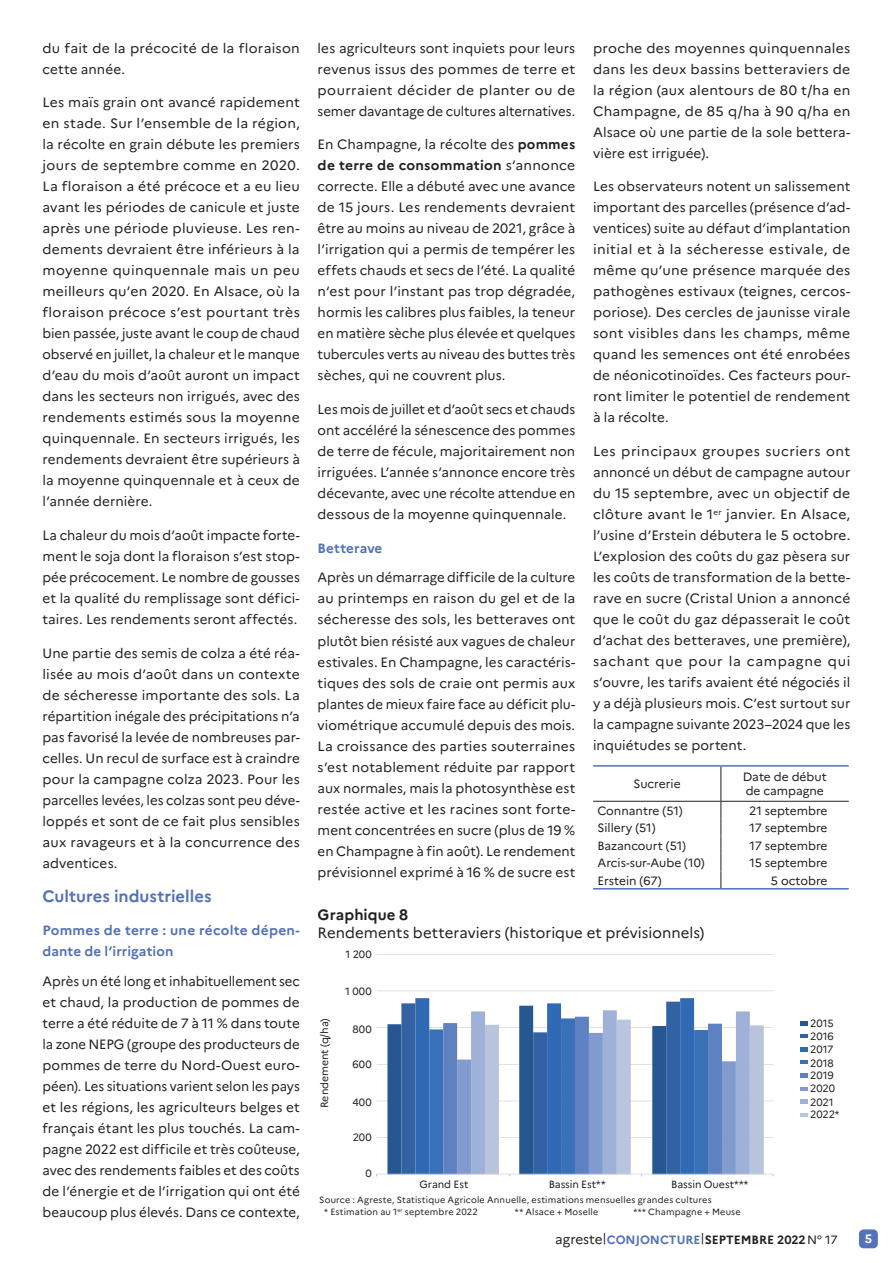
<style>
.page{position:relative;width:893px;height:1263px;background:#fff}
.page>*{position:absolute;margin:0;border:0;box-sizing:border-box;transform-origin:0 0}
.t1{font:700 16.5px "Marianne";color:#5372b8}
.t2{font:15px "Marianne";color:#231f20}
.t3{font:700 15px "Marianne";letter-spacing:.005em;color:#231f20}
.t4{font:13.5px/21px "Marianne";letter-spacing:.005em;color:#231f20;text-align:justify}
.t5{font:700 13.5px/21px "Marianne";letter-spacing:.01em;color:#5372b8}
.t6{font:700 12.15px "Marianne";color:#fff}
.t7{font:12px/14.4px "Marianne";color:#231f20}
.t8{font:700 12px "Marianne";color:#231f20}
.t9{font:10.5px/13px "Marianne";letter-spacing:-.01em;color:#231f20;text-align:justify}
.t10{font:9px/12px "Marianne";letter-spacing:.02em;color:#231f20}
.s1{font-weight:700}
.s2{font-weight:400;font-size:13.5px}
.s3{font-weight:400}
.s4{color:#5372b8}
</style>
<div class="page">
<div style="left:859px;top:1229px;width:19px;height:19px;background:#5372b8;border-radius:5px"></div>
<hr style="left:377px;top:954px;width:396px;height:1px;background:#cfd1d0">
<hr style="left:377px;top:990px;width:396px;height:1px;background:#cfd1d0">
<hr style="left:377px;top:1027px;width:396px;height:1px;background:#cfd1d0">
<hr style="left:377px;top:1064px;width:396px;height:1px;background:#cfd1d0">
<hr style="left:377px;top:1100px;width:396px;height:1px;background:#cfd1d0">
<hr style="left:377px;top:1137px;width:396px;height:1px;background:#cfd1d0">
<svg style="left:387px;top:1024px;width:14px;height:149px;fill:#265790"></svg>
<svg style="left:401px;top:1003px;width:14px;height:170px;fill:#3262a4"></svg>
<svg style="left:415px;top:998px;width:279px;height:175px"></svg>
<svg style="left:471px;top:1010px;width:279px;height:7px"></svg>
<hr style="left:377px;top:1173px;width:396px;height:1px;background:#cfd1d0">
<svg style="left:429px;top:1017px;width:335px;height:159px"></svg>
<svg style="left:800px;top:1021px;width:8px;height:4px"></svg>
<svg style="left:800px;top:1035px;width:8px;height:3px"></svg>
<svg style="left:800px;top:1047px;width:8px;height:4px"></svg>
<svg style="left:800px;top:1061px;width:8px;height:3px"></svg>
<svg style="left:800px;top:1073px;width:8px;height:4px"></svg>
<svg style="left:800px;top:1087px;width:8px;height:3px"></svg>
<svg style="left:800px;top:1099px;width:8px;height:4px"></svg>
<svg style="left:800px;top:1113px;width:8px;height:3px"></svg>
<hr style="left:593px;top:765px;width:128px;height:2px;background:#5372b8">
<hr style="left:721px;top:765px;width:128px;height:2px;background:#5372b8">
<hr style="left:593px;top:888px;width:128px;height:1px;background:#5372b8">
<hr style="left:721px;top:888px;width:128px;height:1px;background:#5372b8">
<hr style="left:720px;top:767px;width:1px;height:34px;background:#231f20">
<hr style="left:593px;top:801px;width:128px;height:1px;background:#231f20">
<hr style="left:721px;top:801px;width:128px;height:1px;background:#231f20">
<svg style="left:720px;top:802px;width:1px;height:86px"></svg>
<p class="t4" style="left:43px;top:37px;width:259px">du fait de la précocité de la floraison cette année.</p>
<p class="t4" style="left:43px;top:92px;width:259px">Les maïs grain ont avancé rapidement en stade. Sur l’ensemble de la région, la récolte en grain débute les premiers jours de septembre comme en 2020.<br>La floraison a été précoce et a eu lieu avant les périodes de canicule et juste après une période pluvieuse. Les ren&shy;dements devraient être inférieurs à la moyenne quinquennale mais un peu meilleurs qu’en 2020. En Alsace, où la floraison précoce s’est pourtant très bien passée, juste avant le coup de chaud observé en juillet, la chaleur et le manque d’eau du mois d’août auront un impact dans les secteurs non irrigués, avec des rendements estimés sous la moyenne quinquennale. En secteurs irrigués, les rendements devraient être supérieurs à la moyenne quinquennale et à ceux de l’année dernière.</p>
<p class="t4" style="left:43px;top:525px;width:259px">La chaleur du mois d’août impacte forte&shy;ment le soja dont la floraison s’est stop&shy;pée précocement. Le nombre de gousses et la qualité du remplissage sont défici&shy;taires. Les rendements seront affectés.</p>
<p class="t4" style="left:43px;top:642px;width:259px">Une partie des semis de colza a été réa&shy;lisée au mois d’août dans un contexte de sécheresse importante des sols. La répartition inégale des précipitations n’a pas favorisé la levée de nombreuses par&shy;celles. Un recul de surface est à craindre pour la campagne colza 2023. Pour les parcelles levées, les colzas sont peu déve&shy;loppés et sont de ce fait plus sensibles aux ravageurs et à la concurrence des adventices.</p>
<p class="t1" style="left:43px;top:886px;width:171px">Cultures industrielles</p>
<p class="t5" style="left:43px;top:920px;width:259px">Pommes de terre : une récolte dépen&shy;dante de l’irrigation</p>
<p class="t4" style="left:43px;top:970px;width:259px">Après un été long et inhabituellement sec et chaud, la production de pommes de terre a été réduite de 7 à 11 % dans toute la zone NEPG (groupe des producteurs de pommes de terre du Nord-Ouest euro&shy;péen). Les situations varient selon les pays et les régions, les agriculteurs belges et français étant les plus touchés. La cam&shy;pagne 2022 est difficile et très coûteuse, avec des rendements faibles et des coûts de l’énergie et de l’irrigation qui ont été beaucoup plus élevés. Dans ce contexte,</p>
<p class="t4" style="left:318px;top:37px;width:259px">les agriculteurs sont inquiets pour leurs revenus issus des pommes de terre et pourraient décider de planter ou de semer davantage de cultures alternatives.</p>
<p class="t4" style="left:318px;top:134px;width:259px">En Champagne, la récolte des <span class="s1">pommes de terre de consommation</span> s’annonce correcte. Elle a débuté avec une avance de 15 jours. Les rendements devraient être au moins au niveau de 2021, grâce à l’irrigation qui a permis de tempérer les effets chauds et secs de l’été. La qualité n‘est pour l’instant pas trop dégradée, hormis les calibres plus faibles, la teneur en matière sèche plus élevée et quelques tubercules verts au niveau des buttes très sèches, qui ne couvrent plus.</p>
<p class="t4" style="left:318px;top:399px;width:259px">Les mois de juillet et d’août secs et chauds ont accéléré la sénescence des pommes de terre de fécule, majoritairement non irriguées. L’année s’annonce encore très décevante, avec une récolte attendue en dessous de la moyenne quinquennale.</p>
<p class="t5" style="left:318px;top:538px;width:66px">Betterave</p>
<p class="t4" style="left:318px;top:567px;width:259px">Après un démarrage difficile de la culture au printemps en raison du gel et de la sécheresse des sols, les betteraves ont plutôt bien résisté aux vagues de chaleur estivales. En Champagne, les caractéris&shy;tiques des sols de craie ont permis aux plantes de mieux faire face au déficit plu&shy;viométrique accumulé depuis des mois.<br>La croissance des parties souterraines s’est notablement réduite par rapport aux normales, mais la photosynthèse est restée active et les racines sont forte&shy;ment concentrées en sucre (plus de 19 % en Champagne à fin août). Le rendement prévisionnel exprimé à 16 % de sucre est</p>
<p class="t4" style="left:593px;top:37px;width:259px">proche des moyennes quinquennales dans les deux bassins betteraviers de la région (aux alentours de 80 t/ha en Champagne, de 85 q/ha à 90 q/ha en Alsace où une partie de la sole bettera&shy;vière est irriguée).</p>
<p class="t4" style="left:593px;top:176px;width:259px">Les observateurs notent un salissement important des parcelles (présence d’ad&shy;ventices) suite au défaut d’implantation initial et à la sécheresse estivale, de même qu’une présence marquée des pathogènes estivaux (teignes, cercos&shy;poriose). Des cercles de jaunisse virale sont visibles dans les champs, même quand les semences ont été enrobées de néonicotinoïdes. Ces facteurs pour&shy;ront limiter le potentiel de rendement à la récolte.</p>
<p class="t4" style="left:593px;top:441px;width:259px">Les principaux groupes sucriers ont annoncé un début de campagne autour du 15 septembre, avec un objectif de clôture avant le 1<sup>er</sup> janvier. En Alsace, l’usine d’Erstein débutera le 5 octobre.<br>L’explosion des coûts du gaz pèsera sur les coûts de transformation de la bette&shy;rave en sucre (Cristal Union a annoncé que le coût du gaz dépasserait le coût d’achat des betteraves, une première), sachant que pour la campagne qui s’ouvre, les tarifs avaient été négociés il y a déjà plusieurs mois. C’est surtout sur la campagne suivante 2023–2024 que les inquiétudes se portent.</p>
<p class="t7" style="left:633px;top:776px;width:49px">Sucrerie</p>
<p class="t7" style="left:743px;top:769px;width:85px">Date de début de campagne</p>
<p class="t7" style="left:597px;top:803px;width:87px">Connantre (51)</p>
<p class="t7" style="left:749px;top:803px;width:80px">21 septembre</p>
<p class="t7" style="left:597px;top:820px;width:60px">Sillery (51)</p>
<p class="t7" style="left:749px;top:820px;width:80px">17 septembre</p>
<p class="t7" style="left:597px;top:838px;width:90px">Bazancourt (51)</p>
<p class="t7" style="left:749px;top:838px;width:80px">17 septembre</p>
<p class="t7" style="left:597px;top:855px;width:109px">Arcis-sur-Aube (10)</p>
<p class="t7" style="left:749px;top:855px;width:80px">15 septembre</p>
<p class="t7" style="left:597px;top:873px;width:66px">Erstein (67)</p>
<p class="t7" style="left:771px;top:873px;width:58px">5 octobre</p>
<p class="t3" style="left:318px;top:905px;width:92px">Graphique 8</p>
<p class="t2" style="left:318px;top:923px;width:388px">Rendements betteraviers (historique et prévisionnels)</p>
<p class="t9" style="left:346px;top:948px;width:28px">1 200</p>
<p class="t9" style="left:318px;top:1108px;width:91px;rotate:-90deg">Rendement (q/ha)</p>
<p class="t9" style="left:345px;top:984px;width:28px">1 000</p>
<p class="t9" style="left:352px;top:1023px;width:21px">800</p>
<p class="t9" style="left:352px;top:1058px;width:21px">600</p>
<p class="t9" style="left:353px;top:1096px;width:21px">400</p>
<p class="t9" style="left:353px;top:1131px;width:20px">200</p>
<p class="t9" style="left:365px;top:1167px;width:8px">0</p>
<p class="t9" style="left:420px;top:1178px;width:50px">Grand Est</p>
<p class="t9" style="left:549px;top:1178px;width:58px">Bassin Est**</p>
<p class="t9" style="left:671px;top:1178px;width:79px">Bassin Ouest***</p>
<p class="t10" style="left:324px;top:1193px;width:389px;text-indent:-5px">Source : Agreste, Statistique Agricole Annuelle, estimations mensuelles grandes cultures * Estimation au 1<sup>er</sup> septembre 2022</p>
<p class="t10" style="left:515px;top:1205px;width:85px">** Alsace + Moselle</p>
<p class="t10" style="left:633px;top:1205px;width:109px">*** Champagne + Meuse</p>
<p class="t9" style="left:810px;top:1017px;width:25px;line-height:12.3px">2015<br>2016</p>
<p class="t9" style="left:810px;top:1043px;width:25px">2017</p>
<p class="t9" style="left:810px;top:1056px;width:26px">2018<br>2019<br>2020<br>2021</p>
<p class="t9" style="left:810px;top:1108px;width:31px">2022*</p>
<p class="t8" style="left:555px;top:1232px;width:284px"><span class="s2">agreste</span><span class="s3">|</span><span class="s4">CONJONCTURE</span><span class="s3">|</span>SEPTEMBRE 2022<span class="s3">N° 17</span></p>
<p class="t6" style="left:865px;top:1231px;width:9px">5</p>
</div>
